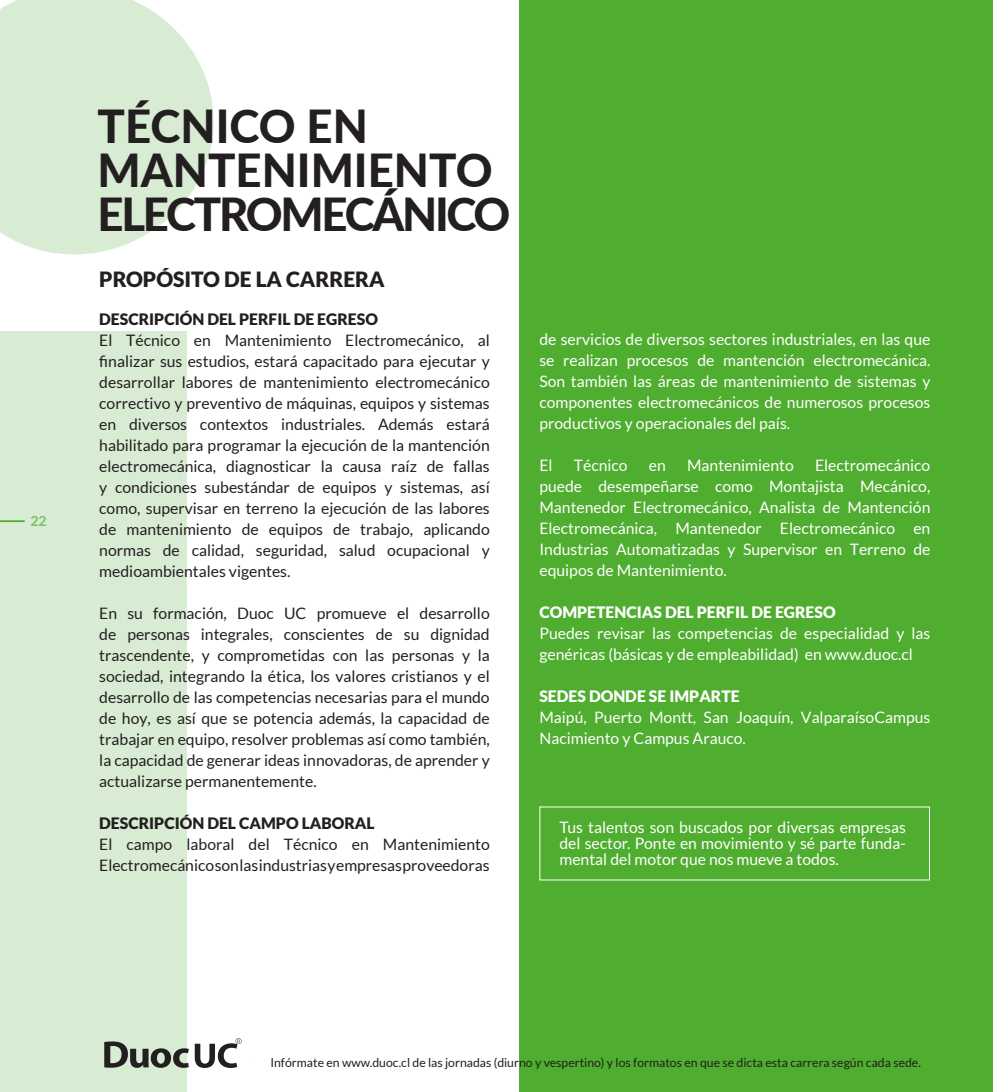
<style>
.page{position:relative;width:993px;height:1092px;background:#fff}
.page>*{position:absolute;margin:0;border:0;box-sizing:border-box;transform-origin:0 0}
.t1{font:800 45.5px/43.8px "Lato";letter-spacing:-.015em;color:#231f20}
.t2{font:900 21px "Lato";color:#231f20}
.t3{font:15.75px/21px "Lato";color:#231f20;text-align:justify}
.t4{font:15.75px/21px "Lato";color:#fff;text-align:justify}
.t5{font:900 15.75px "Lato";color:#231f20}
.t6{font:900 15.75px "Lato";color:#fff}
.t7{font:700 14px "Lato";color:#7ec062}
.t8{font:12.25px "Lato";color:#231f20}
</style>
<div class="page">
<svg style="left:0;top:0;width:213px;height:1091px;fill:#d8ecd3"></svg>
<div style="left:518px;top:0;width:474px;height:1091px;background:#4fad2f"></div>
<svg style="left:104px;top:1041px;width:85px;height:26px;background:#848d80"></svg>
<svg style="left:195px;top:1038px;width:46px;height:29px"></svg>
<hr style="left:0;top:520px;width:25px;height:2px;background:#4fad2f">
<p class="t7" style="left:31px;top:512px;width:18px">22</p>
<p class="t1" style="left:97px;top:103px;width:414px">TÉCNICO EN<br>MANTENIMIENTO<br>ELECTROMECÁNICO</p>
<p class="t2" style="left:99px;top:266px;width:287px">PROPÓSITO DE LA CARRERA</p>
<p class="t5" style="left:99px;top:310px;width:280px">DESCRIPCIÓN DEL PERFIL DE EGRESO</p>
<p class="t3" style="left:99px;top:330px;width:392px">El Técnico en Mantenimiento Electromecánico, al finalizar sus estudios, estará capacitado para ejecutar y desarrollar labores de mantenimiento electromecánico correctivo y preventivo de máquinas, equipos y sistemas en diversos contextos industriales. Además estará habilitado para programar la ejecución de la mantención electromecánica, diagnosticar la causa raíz de fallas y condiciones subestándar de equipos y sistemas, así como, supervisar en terreno la ejecución de las labores de mantenimiento de equipos de trabajo, aplicando normas de calidad, seguridad, salud ocupacional y medioambientales vigentes.</p>
<p class="t3" style="left:99px;top:603px;width:392px">En su formación, Duoc UC promueve el desarrollo de personas integrales, conscientes de su dignidad trascendente, y comprometidas con las personas y la sociedad, integrando la ética, los valores cristianos y el desarrollo de las competencias necesarias para el mundo de hoy, es así que se potencia además, la capacidad de trabajar en equipo, resolver problemas así como también, la capacidad de generar ideas innovadoras, de aprender y actualizarse permanentemente.</p>
<p class="t5" style="left:99px;top:814px;width:277px">DESCRIPCIÓN DEL CAMPO LABORAL</p>
<p class="t3" style="left:99px;top:834px;width:392px">El campo laboral del Técnico en Mantenimiento<br>Electromecánico son las industrias y empresas proveedoras</p>
<p class="t4" style="left:539px;top:328px;width:392px">de servicios de diversos sectores industriales, en las que se realizan procesos de mantención electromecánica.<br>Son también las áreas de mantenimiento de sistemas y componentes electromecánicos de numerosos procesos productivos y operacionales del país.</p>
<p class="t4" style="left:539px;top:454px;width:15px">El</p>
<p class="t4" style="left:573px;top:454px;width:55px">Técnico</p>
<p class="t4" style="left:648px;top:454px;width:19px">en</p>
<p class="t4" style="left:686px;top:454px;width:108px">Mantenimiento</p>
<p class="t4" style="left:539px;top:454px;width:392px;text-indent:275px">Electromecánico puede desempeñarse como Montajista Mecánico, Mantenedor Electromecánico, Analista de Mantención Electromecánica, Mantenedor Electromecánico en Industrias Automatizadas y Supervisor en Terreno de equipos de Mantenimiento.</p>
<p class="t6" style="left:539px;top:603px;width:297px">COMPETENCIAS DEL PERFIL DE EGRESO</p>
<p class="t4" style="left:539px;top:622px;width:392px">Puedes revisar las competencias de especialidad y las genéricas (básicas y de empleabilidad) en www.duoc.cl</p>
<p class="t6" style="left:539px;top:687px;width:202px">SEDES DONDE SE IMPARTE</p>
<p class="t4" style="left:539px;top:706px;width:392px">Maipú, Puerto Montt, San Joaquín, ValparaísoCampus<br>Nacimiento y Campus Arauco.</p>
<p class="t4" style="left:559px;top:819px;width:348px;line-height:15.8px">Tus talentos son buscados por diversas empresas del sector. Ponte en movimiento y sé parte funda&shy;mental del motor que nos mueve a todos.</p>
<p class="t8" style="left:270px;top:1055px;width:652px">Infórmate en www.duoc.cl de las jornadas (diurno y vespertino) y los formatos en que se dicta esta carrera según cada sede.</p>
</div>
